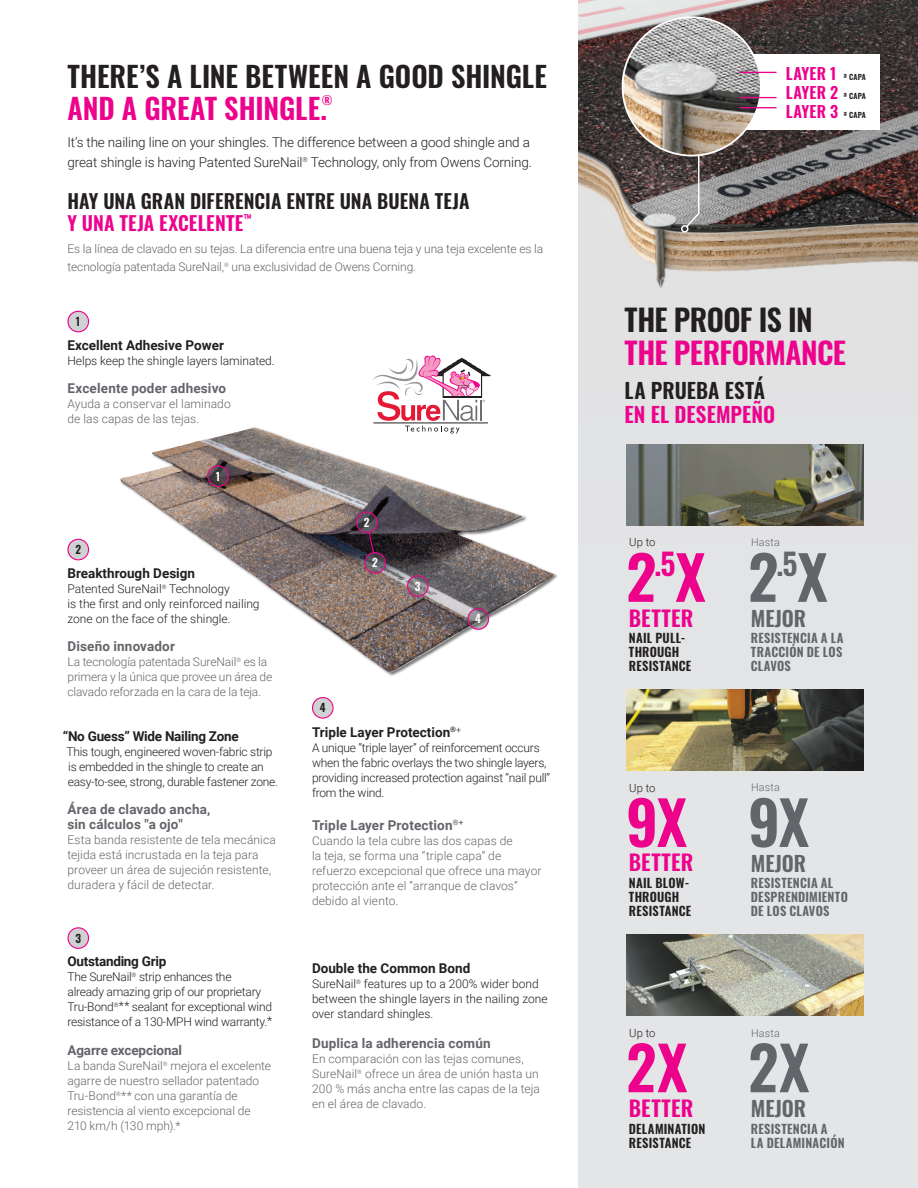
<style>
.page{position:relative;width:918px;height:1188px;background:#fff}
.page>*{position:absolute;margin:0;border:0;box-sizing:border-box;transform-origin:0 0}
.t1{font:600 60px "Oswald";color:#ed028c}
.t2{font:600 60px "Oswald";color:#63656a}
.t3{font:600 30px/33px "Oswald";letter-spacing:-.025em;color:#ed028c}
.t4{font:600 28.5px/31.5px "Oswald";color:#231f20}
.t5{font:600 21.6px "Oswald";letter-spacing:.01em;color:#ed028c}
.t6{font:600 21px/24px "Oswald";letter-spacing:.005em;color:#ed028c}
.t7{font:600 21px "Oswald";color:#63656a}
.t8{font:600 19.5px/22.5px "Oswald";letter-spacing:.005em;color:#231f20}
.t9{font:600 16.05px "Oswald";letter-spacing:.015em;color:#ed028c}
.t10{font:300 13.5px/19.5px "Roboto";letter-spacing:-.01em;color:#231f20}
.Body_Copy{font:700 13.5px/15px "Roboto";letter-spacing:.01em;color:#63656a}
.t11{font:700 13.5px "Roboto";color:#231f20}
.t12{font:700 13.5px "Roboto";letter-spacing:-.02em;color:#231f20}
.Body_Copy-2{font:700 13.5px "Roboto";letter-spacing:-.01em;color:#63656a}
.t13{font:600 12.45px/14.1px "Oswald";letter-spacing:.02em;color:#63656a}
.t14{font:600 12.45px/14.1px "Oswald";letter-spacing:.015em;color:#231f20}
.Body_Copy-3{font:300 12px/15px "Roboto";letter-spacing:.005em;color:#63656a}
.t15{font:300 12px/15px "Roboto";letter-spacing:-.02em;color:#231f20}
.t16{font:300 12px/15px "Roboto";color:#231f20}
.t17{font:600 12px "Oswald";color:#ed028c}
.t18{font:300 11.25px "Roboto";letter-spacing:.005em;color:#231f20}
.t19{font:600 11.25px "Oswald";color:#fff}
.t20{font:600 11.25px "Oswald";color:#231f20}
.Body_Copy-4{font:300 10.8px "Roboto";letter-spacing:.015em;color:#63656a}
.t21{font:600 9.75px "Oswald";color:#ed028c}
.s1{color:#ed028c}
.s2{font-size:7.5px;color:#231f20}
.s3{color:#231f20}
</style>
<div class="page">
<div style="left:578px;top:0;width:340px;height:1188px;background:#e4e5e7"></div>
<img style="left:578px;top:0;width:340px;height:526px">
<img style="left:626px;top:689px;width:238px;height:81px">
<img style="left:626px;top:935px;width:238px;height:81px">
<img style="left:626px;top:444px;width:238px;height:81px">
<div style="left:713px;top:54px;width:167px;height:75px;background:#fff"></div>
<svg style="left:685px;top:156px;width:15px;height:73px"></svg>
<div style="left:681px;top:225px;width:8px;height:8px;border:2px solid #fff;border-radius:50%"></div>
<img style="left:623px;top:17px;width:138px;height:139px;border-radius:69px">
<hr style="left:740px;top:97px;width:37px;height:1px;background:#ed028c">
<hr style="left:740px;top:72px;width:37px;height:1px;background:#ed028c">
<hr style="left:740px;top:107px;width:37px;height:1px;background:#ed028c">
<svg style="left:373px;top:355px;width:118px;height:72px"></svg>
<div style="left:120px;top:427px;width:438px;height:250px;background:#231f20;opacity:.6"></div>
<img style="left:152px;top:428px;width:101px;height:37px">
<svg style="left:468px;top:608px;width:21px;height:22px"></svg>
<div style="left:467px;top:608px;width:22px;height:22px;border:1px solid #ed028c;border-radius:50%"></div>
<svg style="left:207px;top:465px;width:22px;height:22px"></svg>
<div style="left:207px;top:465px;width:22px;height:22px;border:1px solid #ed028c;border-radius:50%"></div>
<svg style="left:407px;top:575px;width:22px;height:22px"></svg>
<div style="left:407px;top:575px;width:22px;height:22px;border:1px solid #ed028c;border-radius:50%"></div>
<svg style="left:365px;top:552px;width:21px;height:22px"></svg>
<div style="left:364px;top:552px;width:22px;height:22px;border:1px solid #ed028c;border-radius:50%"></div>
<svg style="left:356px;top:512px;width:21px;height:21px"></svg>
<div style="left:356px;top:511px;width:21px;height:22px;border:1px solid #ed028c;border-radius:50%"></div>
<svg style="left:368px;top:531px;width:7px;height:23px"></svg>
<svg style="left:312px;top:697px;width:21px;height:21px"></svg>
<div style="left:312px;top:697px;width:22px;height:22px;border:1px solid #ed028c;border-radius:50%"></div>
<svg style="left:68px;top:928px;width:21px;height:20px"></svg>
<div style="left:68px;top:927px;width:21px;height:22px;border:1px solid #ed028c;border-radius:50%"></div>
<svg style="left:68px;top:539px;width:20px;height:21px"></svg>
<div style="left:68px;top:539px;width:21px;height:21px;border:1px solid #ed028c;border-radius:50%"></div>
<svg style="left:68px;top:311px;width:20px;height:21px"></svg>
<div style="left:68px;top:311px;width:21px;height:21px;border:1px solid #ed028c;border-radius:50%"></div>
<p class="t4" style="left:68px;top:62px;width:481px">THERE’S A LINE BETWEEN A GOOD SHINGLE<br><span class="s1">AND A GREAT SHINGLE.</span></p>
<p class="t17" style="left:322px;top:93px;width:12px">®</p>
<p class="t10" style="left:68px;top:132px;width:466px">It’s the nailing line on your shingles. The difference between a good shingle and a great shingle is having Patented SureNail<sup>®</sup> Technology, only from Owens Corning.</p>
<h1 class="t8" style="left:68px;top:191px;width:404px">HAY UNA GRAN DIFERENCIA ENTRE UNA BUENA TEJA<br><span class="s1">Y UNA TEJA EXCELENTE</span></h1>
<h1 class="t21" style="left:243px;top:213px;width:10px">™</h1>
<p class="Body_Copy-3" style="left:68px;top:239px;width:477px;line-height:18px">Es la línea de clavado en su tejas. La diferencia entre una buena teja y una teja excelente es la tecnología patentada SureNail,<sup>®</sup> una exclusividad de Owens Corning.</p>
<p class="t20" style="left:76px;top:316px;width:6px">1</p>
<p class="t11" style="left:68px;top:336px;width:158px">Excellent Adhesive Power</p>
<p class="t15" style="left:68px;top:353px;width:209px">Helps keep the shingle layers laminated.</p>
<p class="Body_Copy" style="left:68px;top:380px;width:160px">Excelente poder adhesivo</p>
<p class="Body_Copy-3" style="left:68px;top:396px;width:165px">Ayuda a conservar el laminado de las capas de las tejas.</p>
<p class="t20" style="left:75px;top:544px;width:7px">2</p>
<p class="t19" style="left:216px;top:470px;width:6px">1</p>
<p class="t11" style="left:68px;top:564px;width:129px">Breakthrough Design</p>
<p class="t16" style="left:68px;top:581px;width:194px">Patented SureNail<sup>®</sup> Technology<br>is the first and only reinforced nailing zone on the face of the shingle.</p>
<p class="Body_Copy" style="left:68px;top:638px;width:109px">Diseño innovador</p>
<p class="Body_Copy-3" style="left:68px;top:654px;width:206px">La tecnología patentada SureNail<sup>®</sup> es la primera y la única que provee un área de clavado reforzada en la cara de la teja.</p>
<p class="t12" style="left:63px;top:726px;width:177px">“No Guess” Wide Nailing Zone</p>
<p class="t15" style="left:67px;top:743px;width:213px">This tough, engineered woven-fabric strip is embedded in the shingle to create an easy-to-see, strong, durable fastener zone.</p>
<p class="Body_Copy" style="left:68px;top:801px;width:145px">Área de clavado ancha, sin cálculos "a ojo"</p>
<p class="Body_Copy-3" style="left:68px;top:832px;width:210px">Esta banda resistente de tela mecánica tejida está incrustada en la teja para proveer un área de sujeción resistente, duradera y fácil de detectar.</p>
<p class="t20" style="left:75px;top:932px;width:7px">3</p>
<p class="t12" style="left:68px;top:952px;width:100px">Outstanding Grip</p>
<p class="t15" style="left:68px;top:969px;width:206px">The SureNail<sup>®</sup> strip enhances the<br>already amazing grip of our proprietary Tru-Bond<sup>®</sup>** sealant for exceptional wind resistance of a 130-MPH wind warranty.*</p>
<p class="Body_Copy-2" style="left:68px;top:1040px;width:116px">Agarre excepcional</p>
<p class="Body_Copy-3" style="left:68px;top:1057px;width:205px">La banda SureNail<sup>®</sup> mejora el excelente agarre de nuestro sellador patentado Tru-Bond<sup>®</sup>** con una garantía de resistencia al viento excepcional de 210 km/h (130 mph).*</p>
<p class="t19" style="left:364px;top:516px;width:7px">2</p>
<p class="t20" style="left:320px;top:702px;width:7px">4</p>
<p class="t19" style="left:372px;top:557px;width:7px">2</p>
<p class="t19" style="left:415px;top:580px;width:7px">3</p>
<p class="t19" style="left:475px;top:613px;width:7px">4</p>
<p class="t11" style="left:312px;top:723px;width:151px">Triple Layer Protection<sup>®</sup><sup>+</sup></p>
<p class="t15" style="left:312px;top:740px;width:240px">A unique “triple layer” of reinforcement occurs when the fabric overlays the two shingle layers, providing increased protection against “nail pull” from the wind.</p>
<p class="Body_Copy" style="left:312px;top:817px;width:153px">Triple Layer Protection<sup>®+</sup></p>
<p class="Body_Copy-3" style="left:312px;top:833px;width:231px">Cuando la tela cubre las dos capas de<br>la teja, se forma una “triple capa” de refuerzo excepcional que ofrece una mayor protección ante el “arranque de clavos” debido al viento.</p>
<p class="t11" style="left:312px;top:959px;width:160px">Double the Common Bond</p>
<p class="t16" style="left:312px;top:976px;width:237px">SureNail<sup>®</sup> features up to a 200% wider bond between the shingle layers in the nailing zone over standard shingles.</p>
<p class="Body_Copy" style="left:312px;top:1035px;width:180px">Duplica la adherencia común</p>
<p class="Body_Copy-3" style="left:312px;top:1051px;width:229px">En comparación con las tejas comunes, SureNail<sup>®</sup> ofrece un área de unión hasta un 200 % más ancha entre las capas de la teja en el área de clavado.</p>
<p class="t9" style="left:786px;top:65px;width:82px">LAYER 1 <span class="s2">ª CAPA</span></p>
<p class="t9" style="left:786px;top:84px;width:82px">LAYER 2 <span class="s2">ª CAPA</span></p>
<p class="t9" style="left:786px;top:103px;width:82px">LAYER 3 <span class="s2">ª CAPA</span></p>
<p class="t3" style="left:625px;top:305px;width:223px"><span class="s3">THE PROOF IS IN<br></span>THE PERFORMANCE</p>
<p class="t6" style="left:625px;top:380px;width:152px"><span class="s3">LA PRUEBA ESTÁ<br></span>EN EL DESEMPEÑO</p>
<p class="t18" style="left:629px;top:534px;width:28px">Up to</p>
<p class="Body_Copy-4" style="left:751px;top:534px;width:30px">Hasta</p>
<p class="t1" style="left:626px;top:546px;width:81px">2<sup>.5</sup>X</p>
<p class="t2" style="left:748px;top:546px;width:81px">2<sup>.5</sup>X</p>
<p class="t5" style="left:629px;top:607px;width:66px">BETTER</p>
<p class="t7" style="left:751px;top:607px;width:57px">MEJOR</p>
<p class="t14" style="left:629px;top:632px;width:64px">NAIL PULL-<br>THROUGH<br>RESISTANCE</p>
<h3 class="t13" style="left:751px;top:632px;width:94px;text-align:justify">RESISTENCIA A LA TRACCIÓN DE LOS CLAVOS</h3>
<p class="t18" style="left:629px;top:780px;width:28px">Up to</p>
<p class="Body_Copy-4" style="left:751px;top:780px;width:30px">Hasta</p>
<p class="t1" style="left:626px;top:791px;width:63px">9X</p>
<p class="t2" style="left:748px;top:791px;width:63px">9X</p>
<p class="t5" style="left:629px;top:851px;width:66px">BETTER</p>
<p class="t7" style="left:751px;top:852px;width:57px">MEJOR</p>
<p class="t14" style="left:629px;top:877px;width:64px">NAIL BLOW-<br>THROUGH<br>RESISTANCE</p>
<h3 class="t13" style="left:751px;top:877px;width:99px">RESISTENCIA AL<br>DESPRENDIMIENTO<br>DE LOS CLAVOS</h3>
<p class="t18" style="left:629px;top:1025px;width:28px">Up to</p>
<p class="Body_Copy-4" style="left:751px;top:1025px;width:30px">Hasta</p>
<p class="t1" style="left:626px;top:1036px;width:63px">2X</p>
<p class="t2" style="left:748px;top:1036px;width:63px">2X</p>
<p class="t5" style="left:629px;top:1097px;width:66px">BETTER</p>
<p class="t7" style="left:751px;top:1098px;width:57px">MEJOR</p>
<p class="t14" style="left:629px;top:1122px;width:78px">DELAMINATION<br>RESISTANCE</p>
<h3 class="t13" style="left:751px;top:1122px;width:95px">RESISTENCIA A<br>LA DELAMINACIÓN</h3>
</div>
